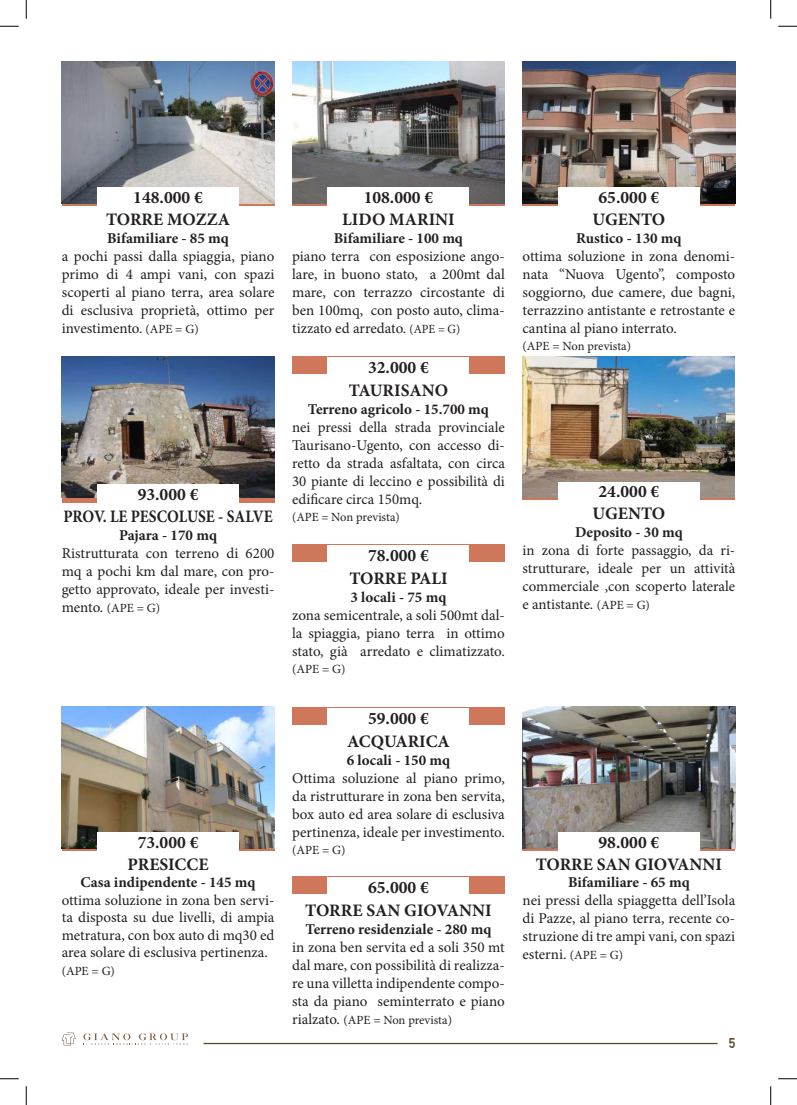
<style>
.page{position:relative;width:797px;height:1105px;background:#fff}
.page>*{position:absolute;margin:0;border:0;box-sizing:border-box;transform-origin:0 0}
.t1{font:700 17.5px "Minion Pro";color:#231f20}
.t2{font:700 17.5px "Minion Pro";color:#231f20;scale:.88 1}
.t3{font:15px/18px "Minion Pro";color:#231f20;text-align:justify}
.t4{font:700 15px "Minion Pro";color:#231f20}
.t5{font:700 13.75px "DIN Alternate";color:#5d441a}
.t6{font:12.5px "Minion Pro";letter-spacing:-.005em;color:#231f20}
.s1{font-size:12.5px}
.s2{font-size:15px}
</style>
<div class="page">
<div style="left:62px;top:485px;width:212px;height:18px;background:#ce775b"></div>
<img style="left:62px;top:356px;width:212px;height:142px">
<div style="left:97px;top:484px;width:142px;height:19px;background:#fff"></div>
<svg style="left:62px;top:848px;width:212px;height:2px"></svg>
<svg style="left:522px;top:203px;width:213px;height:3px"></svg>
<svg style="left:522px;top:848px;width:213px;height:2px"></svg>
<img style="left:62px;top:707px;width:212px;height:141px">
<img style="left:522px;top:707px;width:213px;height:141px">
<img style="left:522px;top:62px;width:213px;height:141px">
<div style="left:97px;top:832px;width:142px;height:19px;background:#fff"></div>
<div style="left:558px;top:832px;width:141px;height:19px;background:#fff"></div>
<div style="left:558px;top:187px;width:141px;height:19px;background:#fff"></div>
<svg style="left:62px;top:203px;width:212px;height:3px"></svg>
<img style="left:62px;top:62px;width:212px;height:141px">
<div style="left:97px;top:187px;width:142px;height:19px;background:#fff"></div>
<div style="left:522px;top:482px;width:213px;height:18px;background:#ce775b"></div>
<img style="left:522px;top:356px;width:213px;height:142px">
<div style="left:558px;top:482px;width:141px;height:18px;background:#fff"></div>
<svg style="left:292px;top:203px;width:213px;height:3px"></svg>
<img style="left:292px;top:62px;width:213px;height:141px">
<div style="left:327px;top:187px;width:142px;height:19px;background:#fff"></div>
<div style="left:292px;top:544px;width:213px;height:18px;background:#ce775b"></div>
<div style="left:327px;top:545px;width:142px;height:19px;background:#fff"></div>
<div style="left:292px;top:356px;width:213px;height:18px;background:#ce775b"></div>
<div style="left:327px;top:357px;width:142px;height:19px;background:#fff"></div>
<hr style="left:203px;top:1043px;width:514px;height:1px;background:#5d441a">
<div style="left:292px;top:707px;width:213px;height:17px;background:#ce775b"></div>
<div style="left:327px;top:708px;width:142px;height:19px;background:#fff"></div>
<svg style="left:62px;top:1033px;width:14px;height:12px"></svg>
<svg style="left:83px;top:1033px;width:105px;height:12px"></svg>
<div style="left:292px;top:876px;width:213px;height:17px;background:#ce775b"></div>
<div style="left:327px;top:877px;width:142px;height:19px;background:#fff"></div>
<svg style="left:0;top:25px;width:19px;height:2px"></svg>
<svg style="left:778px;top:25px;width:19px;height:2px"></svg>
<svg style="left:0;top:1078px;width:19px;height:1px"></svg>
<svg style="left:778px;top:1078px;width:19px;height:1px"></svg>
<svg style="left:25px;top:0;width:2px;height:19px"></svg>
<svg style="left:25px;top:1086px;width:2px;height:19px"></svg>
<svg style="left:770px;top:0;width:1px;height:19px"></svg>
<svg style="left:770px;top:1086px;width:1px;height:19px"></svg>
<p class="t1" style="left:133px;top:185px;width:71px">148.000 €</p>
<p class="t1" style="left:106px;top:207px;width:125px">TORRE MOZZA</p>
<p class="t4" style="left:107px;top:227px;width:123px">Bifamiliare - 85 mq</p>
<p class="t3" style="left:62px;top:247px;width:214px">a pochi passi dalla spiaggia, piano primo di 4 ampi vani, con spazi scoperti al piano terra, area solare di esclusiva proprietà, ottimo per investimento. <span class="s1">(APE = G)</span></p>
<p class="t1" style="left:138px;top:482px;width:62px">93.000 €</p>
<p class="t2" style="left:63px;top:504px;width:239px">PROV. LE PESCOLUSE - SALVE</p>
<p class="t4" style="left:119px;top:524px;width:99px">Pajara - 170 mq</p>
<p class="t3" style="left:62px;top:544px;width:214px">Ristrutturata con terreno di 6200 mq a pochi km dal mare, con pro&shy;getto approvato, ideale per investi-</p>
<p class="t6" style="left:62px;top:599px;width:100px"><span class="s2">mento.</span> (APE = G)</p>
<p class="t1" style="left:138px;top:830px;width:62px">73.000 €</p>
<p class="t1" style="left:127px;top:852px;width:83px">PRESICCE</p>
<p class="t4" style="left:81px;top:872px;width:176px">Casa indipendente - 145 mq</p>
<p class="t3" style="left:62px;top:891px;width:214px;line-height:17.5px">ottima soluzione in zona ben servi&shy;ta disposta su due livelli, di ampia metratura, con box auto di mq30 ed area solare di esclusiva pertinenza.</p>
<p class="t6" style="left:62px;top:963px;width:55px">(APE = G)</p>
<p class="t1" style="left:364px;top:185px;width:71px">108.000 €</p>
<p class="t1" style="left:342px;top:207px;width:114px">LIDO MARINI</p>
<p class="t4" style="left:334px;top:227px;width:131px">Bifamiliare - 100 mq</p>
<p class="t3" style="left:292px;top:247px;width:214px">piano terra con esposizione ango&shy;lare, in buono stato, a 200mt dal mare, con terrazzo circostante di ben 100mq, con posto auto, clima&shy;tizzato ed arredato. <span class="s1">(APE = G)</span></p>
<p class="t1" style="left:368px;top:355px;width:62px">32.000 €</p>
<p class="t1" style="left:349px;top:378px;width:101px">TAURISANO</p>
<p class="t4" style="left:308px;top:398px;width:182px">Terreno agricolo - 15.700 mq</p>
<p class="t3" style="left:292px;top:418px;width:214px">nei pressi della strada provinciale Taurisano-Ugento, con accesso di&shy;retto da strada asfaltata, con circa 30 piante di leccino e possibilità di edificare circa 150mq.</p>
<p class="t6" style="left:292px;top:509px;width:109px">(APE = Non prevista)</p>
<p class="t1" style="left:368px;top:543px;width:62px">78.000 €</p>
<p class="t1" style="left:349px;top:566px;width:100px">TORRE PALI</p>
<p class="t4" style="left:350px;top:586px;width:97px">3 locali - 75 mq</p>
<p class="t3" style="left:292px;top:606px;width:214px">zona semicentrale, a soli 500mt dal&shy;la spiaggia, piano terra in ottimo stato, già arredato e climatizzato.</p>
<p class="t6" style="left:292px;top:661px;width:55px">(APE = G)</p>
<p class="t1" style="left:368px;top:706px;width:62px">59.000 €</p>
<p class="t1" style="left:347px;top:729px;width:104px">ACQUARICA</p>
<p class="t4" style="left:347px;top:749px;width:105px">6 locali - 150 mq</p>
<p class="t3" style="left:292px;top:769px;width:214px">Ottima soluzione al piano primo, da ristrutturare in zona ben servita, box auto ed area solare di esclusiva pertinenza, ideale per investimento.</p>
<p class="t6" style="left:292px;top:842px;width:55px">(APE = G)</p>
<p class="t1" style="left:368px;top:875px;width:62px">65.000 €</p>
<p class="t1" style="left:305px;top:898px;width:188px">TORRE SAN GIOVANNI</p>
<p class="t4" style="left:305px;top:918px;width:187px">Terreno residenziale - 280 mq</p>
<p class="t3" style="left:292px;top:938px;width:214px">in zona ben servita ed a soli 350 mt dal mare, con possibilità di realizza&shy;re una villetta indipendente compo&shy;sta da piano seminterrato e piano</p>
<p class="t6" style="left:292px;top:1011px;width:161px"><span class="s2">rialzato.</span> (APE = Non prevista)</p>
<p class="t1" style="left:598px;top:185px;width:62px">65.000 €</p>
<p class="t1" style="left:592px;top:207px;width:74px">UGENTO</p>
<p class="t4" style="left:576px;top:227px;width:107px">Rustico - 130 mq</p>
<p class="t3" style="left:522px;top:247px;width:214px">ottima soluzione in zona denomi&shy;nata “Nuova Ugento”, composto soggiorno, due camere, due bagni, terrazzino antistante e retrostante e cantina al piano interrato.</p>
<p class="t6" style="left:522px;top:338px;width:110px">(APE = Non prevista)</p>
<p class="t1" style="left:598px;top:479px;width:62px">24.000 €</p>
<p class="t1" style="left:592px;top:501px;width:74px">UGENTO</p>
<p class="t4" style="left:575px;top:522px;width:109px">Deposito - 30 mq</p>
<p class="t3" style="left:522px;top:541px;width:214px">in zona di forte passaggio, da ri&shy;strutturare, ideale per un attività commerciale ,con scoperto laterale e antistante. <span class="s1">(APE = G)</span></p>
<p class="t1" style="left:598px;top:830px;width:62px">98.000 €</p>
<p class="t1" style="left:535px;top:852px;width:188px">TORRE SAN GIOVANNI</p>
<p class="t4" style="left:568px;top:872px;width:123px">Bifamiliare - 65 mq</p>
<p class="t3" style="left:522px;top:892px;width:214px">nei pressi della spiaggetta dell’Isola di Pazze, al piano terra, recente co&shy;struzione di tre ampi vani, con spazi esterni. <span class="s1">(APE = G)</span></p>
<p class="t5" style="left:728px;top:1033px;width:8px">5</p>
</div>
